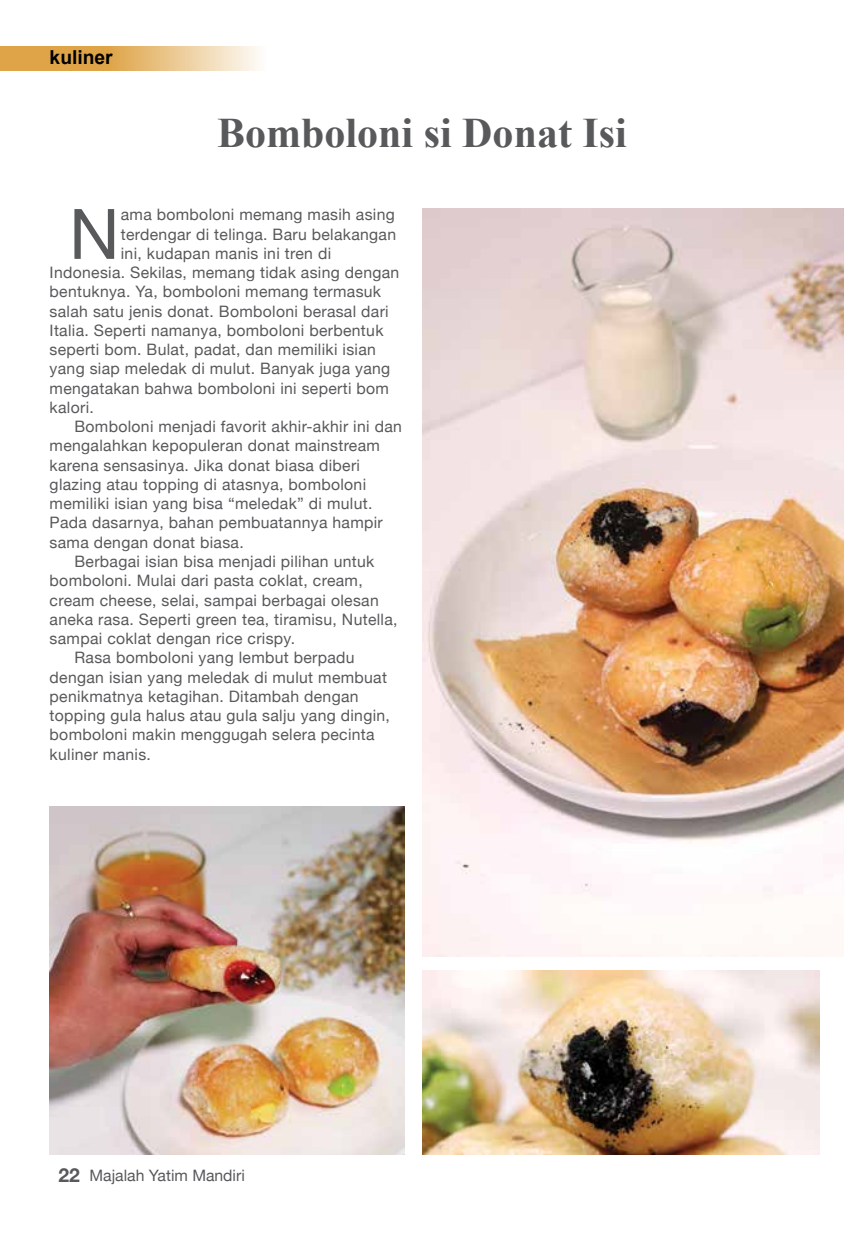
<style>
.page{position:relative;width:844px;height:1241px;background:#fff}
.page>*{position:absolute;margin:0;border:0;box-sizing:border-box;transform-origin:0 0}
.t1{font:69.65px "Helvetica Neue";color:#58595b}
.t2{font:700 42px "Times New Roman";color:#58595b}
.t3{font:700 19.25px "Arial";color:#000}
.t4{font:15.75px "Helvetica Neue";letter-spacing:.02em;color:#58595b}
.t5{font:15.75px "Helvetica Neue";color:#58595b}
.s1{font-weight:700;font-size:19.25px}
</style>
<div class="page">
<svg style="left:0;top:46px;width:259px;height:25px;background:#e6bc79"></svg>
<img style="left:422px;top:970px;width:397px;height:183px">
<img style="left:50px;top:806px;width:354px;height:347px">
<img style="left:422px;top:209px;width:421px;height:747px">
<p class="t3" style="left:50px;top:43px;width:65px">kuliner</p>
<h2 class="t2" style="left:217px;top:102px;width:411px">Bomboloni si Donat Isi</h2>
<h1 class="t1" style="left:69px;top:192px;width:52px">N</h1>
<p class="t4" style="left:121px;top:205px;width:275px">ama bomboloni memang masih asing</p>
<p class="t4" style="left:121px;top:224px;width:277px">terdengar di telinga. Baru belakangan</p>
<p class="t4" style="left:121px;top:244px;width:212px">ini, kudapan manis ini tren di</p>
<p class="t4" style="left:50px;top:263px;width:351px">Indonesia. Sekilas, memang tidak asing dengan</p>
<p class="t4" style="left:50px;top:282px;width:333px">bentuknya. Ya, bomboloni memang termasuk</p>
<p class="t4" style="left:50px;top:301px;width:340px">salah satu jenis donat. Bomboloni berasal dari</p>
<p class="t4" style="left:50px;top:321px;width:335px">Italia. Seperti namanya, bomboloni berbentuk</p>
<p class="t4" style="left:50px;top:340px;width:328px">seperti bom. Bulat, padat, dan memiliki isian</p>
<p class="t4" style="left:50px;top:359px;width:342px">yang siap meledak di mulut. Banyak juga yang</p>
<p class="t4" style="left:50px;top:378px;width:341px">mengatakan bahwa bomboloni ini seperti bom</p>
<p class="t4" style="left:50px;top:398px;width:46px">kalori.</p>
<p class="t4" style="left:74px;top:417px;width:329px">Bomboloni menjadi favorit akhir-akhir ini dan</p>
<p class="t4" style="left:50px;top:436px;width:332px">mengalahkan kepopuleran donat mainstream</p>
<p class="t4" style="left:50px;top:455px;width:312px">karena sensasinya. Jika donat biasa diberi</p>
<p class="t4" style="left:50px;top:475px;width:318px">glazing atau topping di atasnya, bomboloni</p>
<p class="t4" style="left:50px;top:494px;width:324px">memiliki isian yang bisa “meledak” di mulut.</p>
<p class="t4" style="left:50px;top:513px;width:334px">Pada dasarnya, bahan pembuatannya hampir</p>
<p class="t4" style="left:50px;top:532px;width:195px">sama dengan donat biasa.</p>
<p class="t4" style="left:74px;top:552px;width:301px">Berbagai isian bisa menjadi pilihan untuk</p>
<p class="t4" style="left:50px;top:571px;width:314px">bomboloni. Mulai dari pasta coklat, cream,</p>
<p class="t4" style="left:50px;top:590px;width:330px">cream cheese, selai, sampai berbagai olesan</p>
<p class="t4" style="left:50px;top:609px;width:349px">aneka rasa. Seperti green tea, tiramisu, Nutella,</p>
<p class="t4" style="left:50px;top:629px;width:247px">sampai coklat dengan rice crispy.</p>
<p class="t4" style="left:74px;top:648px;width:281px">Rasa bomboloni yang lembut berpadu</p>
<p class="t4" style="left:50px;top:667px;width:339px">dengan isian yang meledak di mulut membuat</p>
<p class="t4" style="left:50px;top:686px;width:310px">penikmatnya ketagihan. Ditambah dengan</p>
<p class="t4" style="left:50px;top:706px;width:342px">topping gula halus atau gula salju yang dingin,</p>
<p class="t4" style="left:50px;top:725px;width:326px">bomboloni makin menggugah selera pecinta</p>
<p class="t4" style="left:50px;top:744px;width:103px">kuliner manis.</p>
<p class="t5" style="left:58px;top:1165px;width:188px"><span class="s1">22</span> Majalah Yatim Mandiri</p>
</div>
